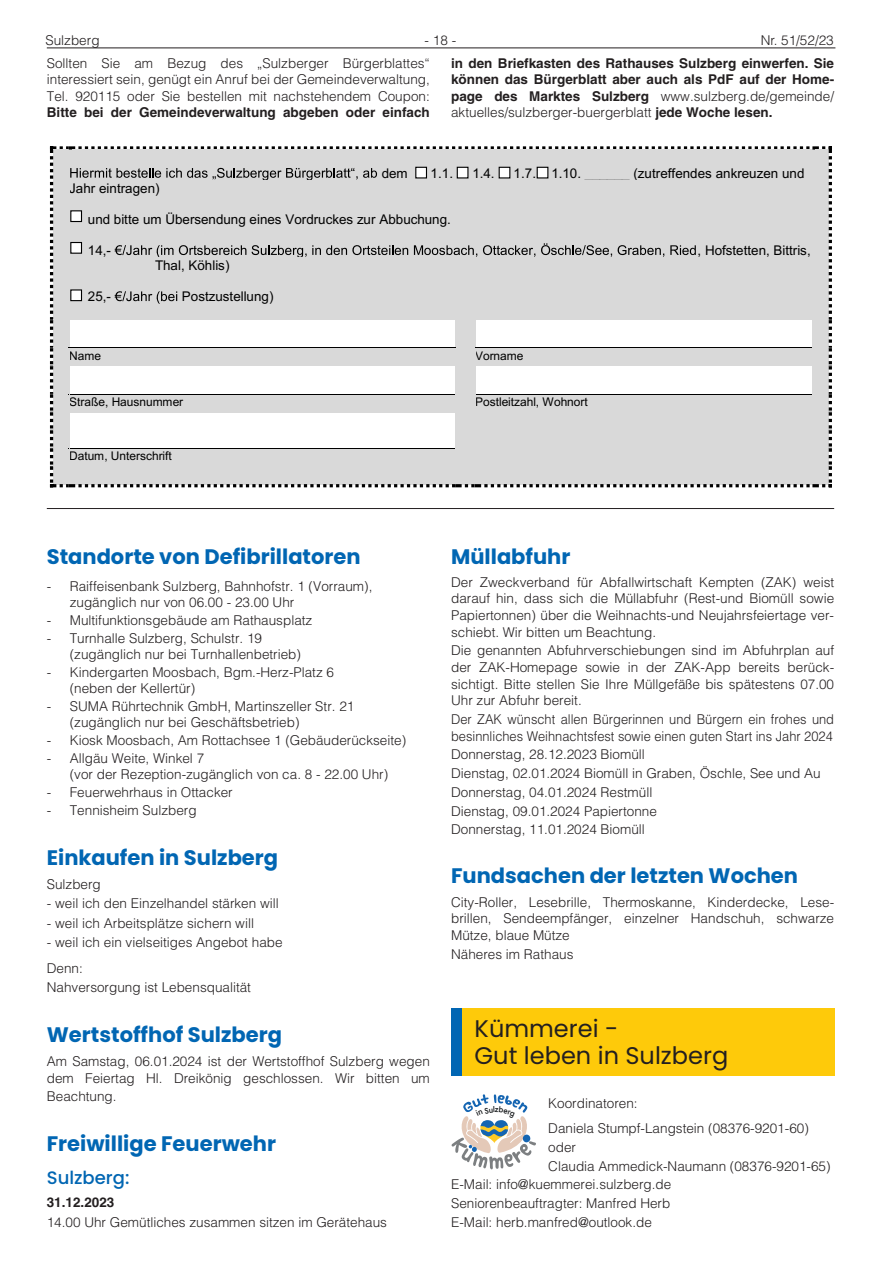
<style>
.page{position:relative;width:881px;height:1263px;background:#fff}
.page>*{position:absolute;margin:0;border:0;box-sizing:border-box;transform-origin:0 0}
.t1{font:24px/27.3px "Poppins";color:#231f20}
.t2{font:700 21px "Poppins";color:#0166b3}
.t3{font:500 18px "Poppins";color:#0166b3}
.t4{font:300 13.5px/16.6px "Helvetica LT";color:#231f20}
.t5{font:700 13.5px/16.2px "Helvetica LT";color:#231f20;text-align:justify}
.t6{font:300 13.5px/16.6px "Helvetica LT";color:#231f20;scale:.95 1}
.t7{font:13.35px "Kyhmxf Arial";letter-spacing:.005em;color:#000}
.t8{font:12px "Kyhmxf Arial";letter-spacing:-.005em;color:#000}
.s1{font-weight:300}
</style>
<div class="page">
<hr style="left:47px;top:48px;width:788px;height:1px;background:#231f20">
<div style="left:451px;top:1008px;width:382px;height:67px;background:#feca0a"></div>
<div style="left:451px;top:1008px;width:10px;height:67px;background:#0166b3"></div>
<svg style="left:50px;top:146px;width:781px;height:341px"></svg>
<div style="left:71px;top:242px;width:10px;height:11px;background:#fff"></div>
<div style="left:70px;top:242px;width:12px;height:12px;border:1px solid #000"></div>
<div style="left:71px;top:290px;width:10px;height:11px;background:#fff"></div>
<div style="left:70px;top:289px;width:12px;height:12px;border:1px solid #000"></div>
<div style="left:415px;top:167px;width:11px;height:11px;background:#fff"></div>
<div style="left:415px;top:167px;width:12px;height:11px;border:1px solid #000"></div>
<div style="left:457px;top:167px;width:11px;height:11px;background:#fff"></div>
<div style="left:456px;top:167px;width:12px;height:11px;border:1px solid #000"></div>
<div style="left:499px;top:167px;width:10px;height:11px;background:#fff"></div>
<div style="left:498px;top:167px;width:12px;height:11px;border:1px solid #000"></div>
<div style="left:537px;top:167px;width:10px;height:11px;background:#fff"></div>
<div style="left:536px;top:167px;width:12px;height:11px;border:1px solid #000"></div>
<div style="left:71px;top:211px;width:10px;height:10px;background:#fff"></div>
<div style="left:70px;top:210px;width:12px;height:12px;border:1px solid #000"></div>
<hr style="left:47px;top:508px;width:786px;height:1px;background:#231f20">
<svg style="left:451px;top:1094px;width:84px;height:75px"></svg>
<p class="t4" style="left:45px;top:32px;width:56px">Sulzberg</p>
<p class="t4" style="left:424px;top:32px;width:33px">- 18 -</p>
<p class="t4" style="left:760px;top:32px;width:75px">Nr. 51/52/23</p>
<p class="t4" style="left:47px;top:55px;width:384px;line-height:16.2px;text-align:justify">Sollten Sie am Bezug des „Sulzberger Bürgerblattes“ interessiert sein, genügt ein Anruf bei der Gemeindeverwaltung, Tel. 920115 oder Sie bestellen mit nachstehendem Coupon:</p>
<p class="t5" style="left:47px;top:104px;width:384px">Bitte bei der Gemeindeverwaltung abgeben oder einfach</p>
<p class="t5" style="left:451px;top:55px;width:384px">in den Briefkasten des Rathauses Sulzberg einwerfen. Sie können das Bürgerblatt aber auch als PdF auf der Home&shy;page des Marktes Sulzberg <span class="s1">www.sulzberg.de/gemeinde/ aktuelles/sulzberger-buergerblatt</span> jede Woche lesen.</p>
<p class="t7" style="left:381px;top:164px;width:27px">dem</p>
<p class="t7" style="left:430px;top:164px;width:24px">1.1.</p>
<p class="t7" style="left:472px;top:164px;width:24px">1.4.</p>
<p class="t7" style="left:513px;top:164px;width:292px">1.7. 1.10. ______ (zutreffendes ankreuzen und</p>
<p class="t7" style="left:69px;top:180px;width:92px">Jahr eintragen)</p>
<p class="t7" style="left:88px;top:210px;width:364px">und bitte um Übersendung eines Vordruckes zur Abbuchung.</p>
<p class="t7" style="left:88px;top:241px;width:25px">14,-</p>
<p class="t7" style="left:697px;top:241px;width:115px">, Hofstetten, Bittris,</p>
<p class="t7" style="left:155px;top:257px;width:76px">Thal, Köhlis)</p>
<p class="t7" style="left:88px;top:288px;width:25px">25,-</p>
<p class="t7" style="left:182px;top:288px;width:93px">Postzustellung)</p>
<p class="t8" style="left:69px;top:347px;width:34px">Name</p>
<p class="t8" style="left:475px;top:347px;width:50px">Vorname</p>
<p class="t8" style="left:69px;top:394px;width:116px">Straße, Hausnummer</p>
<p class="t8" style="left:475px;top:394px;width:114px">Postleitzahl, Wohnort</p>
<p class="t8" style="left:69px;top:448px;width:104px">Datum, Unterschrift</p>
<h2 class="t2" style="left:47px;top:544px;width:315px">Standorte von Defibrillatoren</h2>
<p class="t4" style="left:70px;top:578px;width:304px;line-height:16.2px;text-indent:-23px">- Raiffeisenbank Sulzberg, Bahnhofstr. 1 (Vorraum), zugänglich nur von 06.00 - 23.00 Uhr</p>
<p class="t4" style="left:47px;top:612px;width:267px">- Multifunktionsgebäude am Rathausplatz</p>
<p class="t4" style="left:70px;top:630px;width:233px;line-height:16.2px;text-indent:-23px">- Turnhalle Sulzberg, Schulstr. 19 (zugänglich nur bei Turnhallenbetrieb)</p>
<p class="t4" style="left:70px;top:664px;width:266px;line-height:16.2px;text-indent:-23px">- Kindergarten Moosbach, Bgm.-Herz-Platz 6 (neben der Kellertür)</p>
<p class="t4" style="left:70px;top:698px;width:286px;line-height:16.2px;text-indent:-23px">- SUMA Rührtechnik GmbH, Martinszeller Str. 21 (zugänglich nur bei Geschäftsbetrieb)</p>
<p class="t4" style="left:47px;top:732px;width:361px">- Kiosk Moosbach, Am Rottachsee 1 (Gebäuderückseite)</p>
<p class="t4" style="left:70px;top:750px;width:320px;line-height:16.2px;text-indent:-23px">- Allgäu Weite, Winkel 7<br>(vor der Rezeption-zugänglich von ca. 8 - 22.00 Uhr)</p>
<p class="t4" style="left:47px;top:784px;width:187px">- Feuerwehrhaus in Ottacker</p>
<p class="t4" style="left:47px;top:802px;width:151px">- Tennisheim Sulzberg</p>
<h2 class="t2" style="left:47px;top:845px;width:233px">Einkaufen in Sulzberg</h2>
<p class="t4" style="left:47px;top:875px;width:55px">Sulzberg</p>
<p class="t4" style="left:47px;top:895px;width:233px">- weil ich den Einzelhandel stärken will</p>
<p class="t4" style="left:47px;top:915px;width:209px">- weil ich Arbeitsplätze sichern will</p>
<p class="t4" style="left:47px;top:930px;width:237px;line-height:25.5px">- weil ich ein vielseitiges Angebot habe<br>Denn:</p>
<p class="t4" style="left:47px;top:979px;width:206px">Nahversorgung ist Lebensqualität</p>
<h2 class="t2" style="left:47px;top:1023px;width:236px">Wertstoffhof Sulzberg</h2>
<p class="t4" style="left:47px;top:1052px;width:384px;line-height:17.4px;text-align:justify">Am Samstag, 06.01.2024 ist der Wertstoffhof Sulzberg wegen dem Feiertag Hl. Dreikönig geschlossen. Wir bitten um Beachtung.</p>
<h2 class="t2" style="left:47px;top:1131px;width:230px">Freiwillige Feuerwehr</h2>
<h3 class="t3" style="left:47px;top:1167px;width:84px">Sulzberg:</h3>
<p class="t5" style="left:47px;top:1194px;width:69px">31.12.2023</p>
<p class="t4" style="left:47px;top:1213px;width:341px">14.00 Uhr Gemütliches zusammen sitzen im Gerätehaus</p>
<h2 class="t2" style="left:451px;top:544px;width:121px">Müllabfuhr</h2>
<p class="t4" style="left:451px;top:573px;width:384px;text-align:justify">Der Zweckverband für Abfallwirtschaft Kempten (ZAK) weist darauf hin, dass sich die Müllabfuhr (Rest-und Biomüll sowie Papiertonnen) über die Weihnachts-und Neujahrsfeiertage ver&shy;schiebt. Wir bitten um Beachtung.</p>
<p class="t4" style="left:451px;top:642px;width:384px;text-align:justify">Die genannten Abfuhrverschiebungen sind im Abfuhrplan auf der ZAK-Homepage sowie in der ZAK-App bereits berück&shy;sichtigt. Bitte stellen Sie Ihre Müllgefäße bis spätestens 07.00<br>Uhr zur Abfuhr bereit.</p>
<p class="t6" style="left:451px;top:711px;width:404px">Der ZAK wünscht allen Bürgerinnen und Bürgern ein frohes und besinnliches Weihnachtsfest sowie einen guten Start ins Jahr 2024</p>
<p class="t4" style="left:451px;top:745px;width:371px;line-height:18.8px">Donnerstag, 28.12.2023 Biomüll<br>Dienstag, 02.01.2024 Biomüll in Graben, Öschle, See und Au Donnerstag, 04.01.2024 Restmüll<br>Dienstag, 09.01.2024 Papiertonne<br>Donnerstag, 11.01.2024 Biomüll</p>
<h2 class="t2" style="left:451px;top:864px;width:348px">Fundsachen der letzten Wochen</h2>
<p class="t4" style="left:451px;top:893px;width:384px;text-align:justify">City-Roller, Lesebrille, Thermoskanne, Kinderdecke, Lese&shy;brillen, Sendeempfänger, einzelner Handschuh, schwarze Mütze, blaue Mütze</p>
<p class="t4" style="left:451px;top:945px;width:124px">Näheres im Rathaus</p>
<h1 class="t1" style="left:474px;top:1015px;width:255px">Kümmerei -<br>Gut leben in Sulzberg</h1>
<p class="t4" style="left:548px;top:1090px;width:262px;line-height:25.2px">Koordinatoren:<br>Daniela Stumpf-Langstein (08376-9201-60)</p>
<p class="t4" style="left:548px;top:1138px;width:29px">oder</p>
<p class="t4" style="left:548px;top:1157px;width:284px">Claudia Ammedick-Naumann (08376-9201-65)</p>
<p class="t4" style="left:451px;top:1176px;width:222px">E-Mail: info@kuemmerei.sulzberg.de</p>
<p class="t4" style="left:451px;top:1195px;width:221px">Seniorenbeauftragter: Manfred Herb</p>
<p class="t4" style="left:451px;top:1213px;width:202px">E-Mail: herb.manfred@outlook.de</p>
</div>
